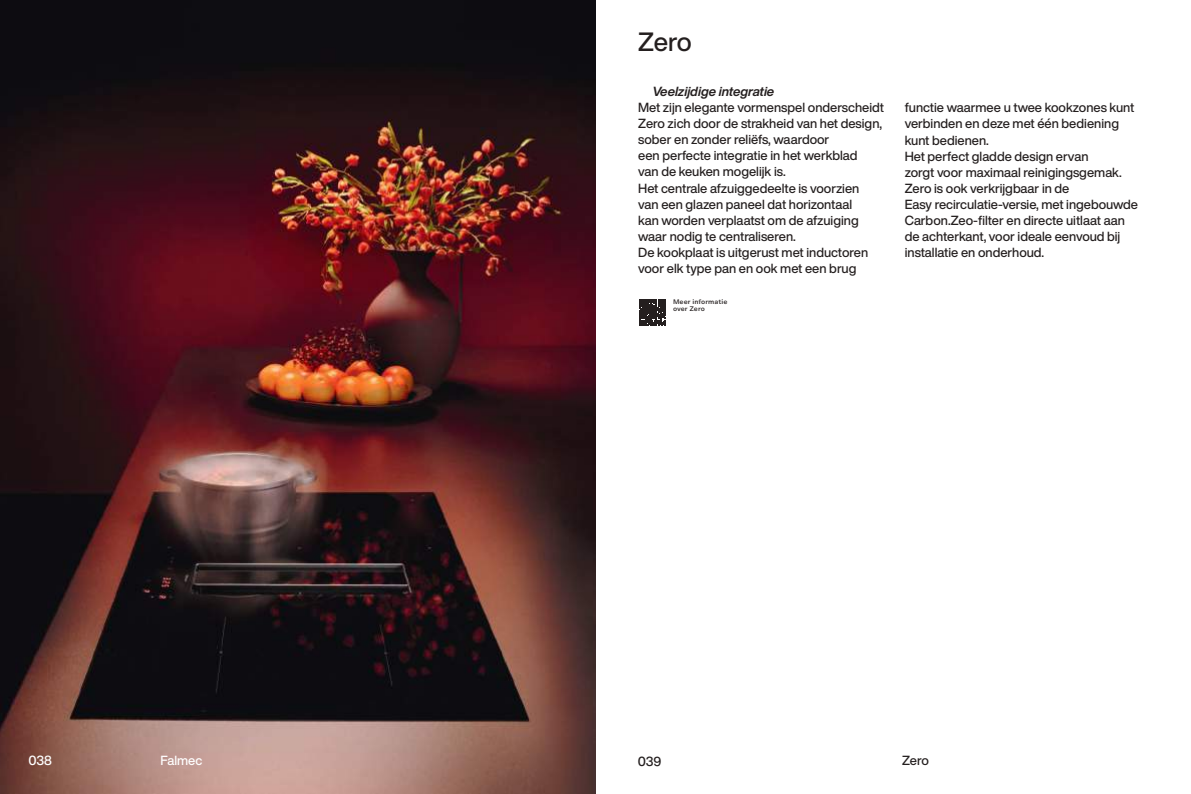
<style>
.page{position:relative;width:1191px;height:794px;background:#fff}
.page>*{position:absolute;margin:0;border:0;box-sizing:border-box;transform-origin:0 0}
.t1{font:500 26px "Helvetica Now Display";color:#241f1f}
.t2{font:500 13px/16px "Helvetica Now Display";color:#241f1f}
.t3{font:italic 700 13px "Helvetica Now Display";color:#241f1f}
.t4{font:500 13px "Helvetica Now Display";color:#fff}
.t5{font:500 6px/7px "Helvetica Now Micro";color:#241f1f}
</style>
<div class="page">
<img style="left:0;top:0;width:595px;height:794px">
<svg style="left:639px;top:299px;width:26px;height:26px"></svg>
<h1 class="t1" style="left:638px;top:24px;width:55px">Zero</h1>
<p class="t3" style="left:652px;top:83px;width:123px">Veelzijdige integratie</p>
<p class="t2" style="left:638px;top:100px;width:247px">Met zijn elegante vormenspel onderscheidt Zero zich door de strakheid van het design, sober en zonder reliëfs, waardoor<br>een perfecte integratie in het werkblad<br>van de keuken mogelijk is.<br>Het centrale afzuiggedeelte is voorzien<br>van een glazen paneel dat horizontaal<br>kan worden verplaatst om de afzuiging waar nodig te centraliseren.<br>De kookplaat is uitgerust met inductoren voor elk type pan en ook met een brug</p>
<p class="t2" style="left:904px;top:100px;width:235px">functie waarmee u twee kookzones kunt verbinden en deze met één bediening kunt bedienen.<br>Het perfect gladde design ervan<br>zorgt voor maximaal reinigingsgemak.<br>Zero is ook verkrijgbaar in de<br>Easy recirculatie-versie, met ingebouwde Carbon.Zeo-filter en directe uitlaat aan de achterkant, voor ideale eenvoud bij installatie en onderhoud.</p>
<p class="t5" style="left:673px;top:298px;width:56px">Meer informatie over Zero</p>
<p class="t4" style="left:28px;top:752px;width:25px">038</p>
<p class="t4" style="left:160px;top:752px;width:44px">Falmec</p>
<p class="t2" style="left:638px;top:753px;width:25px">039</p>
<p class="t2" style="left:902px;top:753px;width:28px">Zero</p>
</div>
